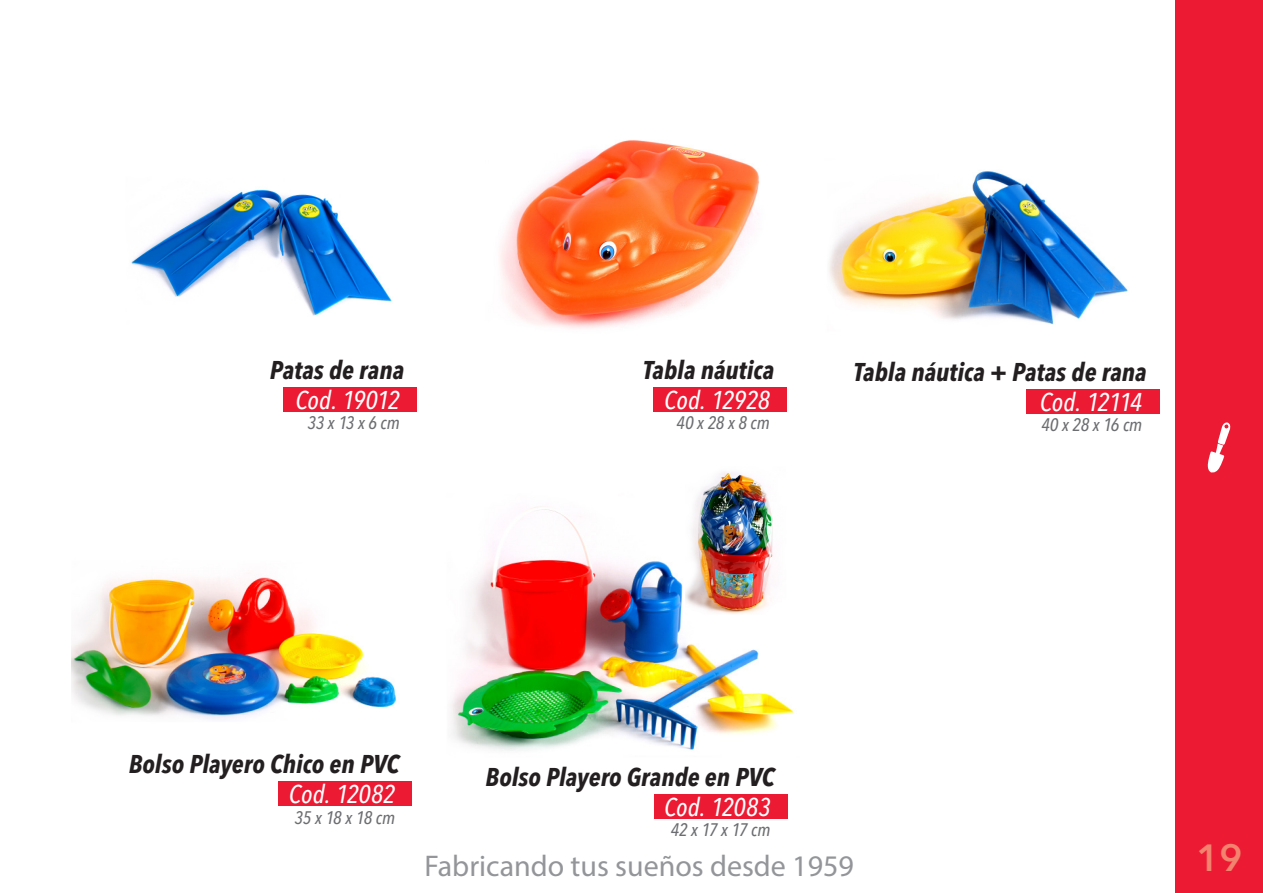
<style>
.page{position:relative;width:1263px;height:893px;background:#fff}
.page>*{position:absolute;margin:0;border:0;box-sizing:border-box;transform-origin:0 0}
.t1{font:600 37.5px "Avenir Next LT Pro";color:#f3836f}
.t2{font:30px "Myriad Pro";color:#939598}
.NombreP{font:italic 700 condensed 25.5px "Avenir Next LT Pro";color:#231f20}
.Codigo{font:italic 500 condensed 25.5px "Avenir Next LT Pro";letter-spacing:-.005em;color:#fff}
.Codigo-2{font:italic 500 condensed 25.5px "Avenir Next LT Pro";letter-spacing:-.04em;color:#fff}
.dimen{font:italic 500 condensed 18px "Avenir Next LT Pro";letter-spacing:-.015em;color:#6c6d70}
</style>
<div class="page">
<img style="left:450px;top:506px;width:344px;height:312px">
<div style="left:1176px;top:0;width:87px;height:893px;background:#ec1a32"></div>
<svg style="left:1207px;top:422px;width:24px;height:51px"></svg>
<div style="left:279px;top:781px;width:133px;height:24px;background:#ec1a32"></div>
<div style="left:654px;top:794px;width:133px;height:25px;background:#ec1a32"></div>
<img style="left:685px;top:472px;width:101px;height:148px">
<img style="left:72px;top:577px;width:325px;height:142px">
<div style="left:283px;top:387px;width:134px;height:24px;background:#ec1a32"></div>
<div style="left:1026px;top:389px;width:133px;height:25px;background:#ec1a32"></div>
<img style="left:829px;top:171px;width:299px;height:154px">
<img style="left:131px;top:189px;width:261px;height:127px">
<div style="left:653px;top:387px;width:134px;height:24px;background:#ec1a32"></div>
<img style="left:500px;top:140px;width:259px;height:189px">
<p class="NombreP" style="left:270px;top:354px;width:136px">Patas de rana</p>
<p class="NombreP" style="left:854px;top:357px;width:294px">Tabla náutica + Patas de rana</p>
<p class="Codigo" style="left:295px;top:384px;width:106px">Cod. 19012</p>
<p class="Codigo-2" style="left:1040px;top:387px;width:104px">Cod. 12114</p>
<p class="dimen" style="left:307px;top:412px;width:94px">33 x 13 x 6 cm</p>
<p class="dimen" style="left:1041px;top:414px;width:102px">40 x 28 x 16 cm</p>
<p class="NombreP" style="left:643px;top:354px;width:133px">Tabla náutica</p>
<p class="Codigo" style="left:664px;top:384px;width:107px">Cod. 12928</p>
<p class="dimen" style="left:677px;top:412px;width:95px">40 x 28 x 8 cm</p>
<p class="NombreP" style="left:129px;top:748px;width:272px">Bolso Playero Chico en PVC</p>
<p class="Codigo" style="left:289px;top:778px;width:108px">Cod. 12082</p>
<p class="dimen" style="left:295px;top:807px;width:102px">35 x 18 x 18 cm</p>
<p class="NombreP" style="left:485px;top:762px;width:291px">Bolso Playero Grande en PVC</p>
<p class="Codigo" style="left:664px;top:792px;width:108px">Cod. 12083</p>
<p class="dimen" style="left:671px;top:819px;width:101px">42 x 17 x 17 cm</p>
<p class="t2" style="left:425px;top:847px;width:431px">Fabricando tus sueños desde 1959</p>
<p class="t1" style="left:1196px;top:835px;width:47px">19</p>
</div>
